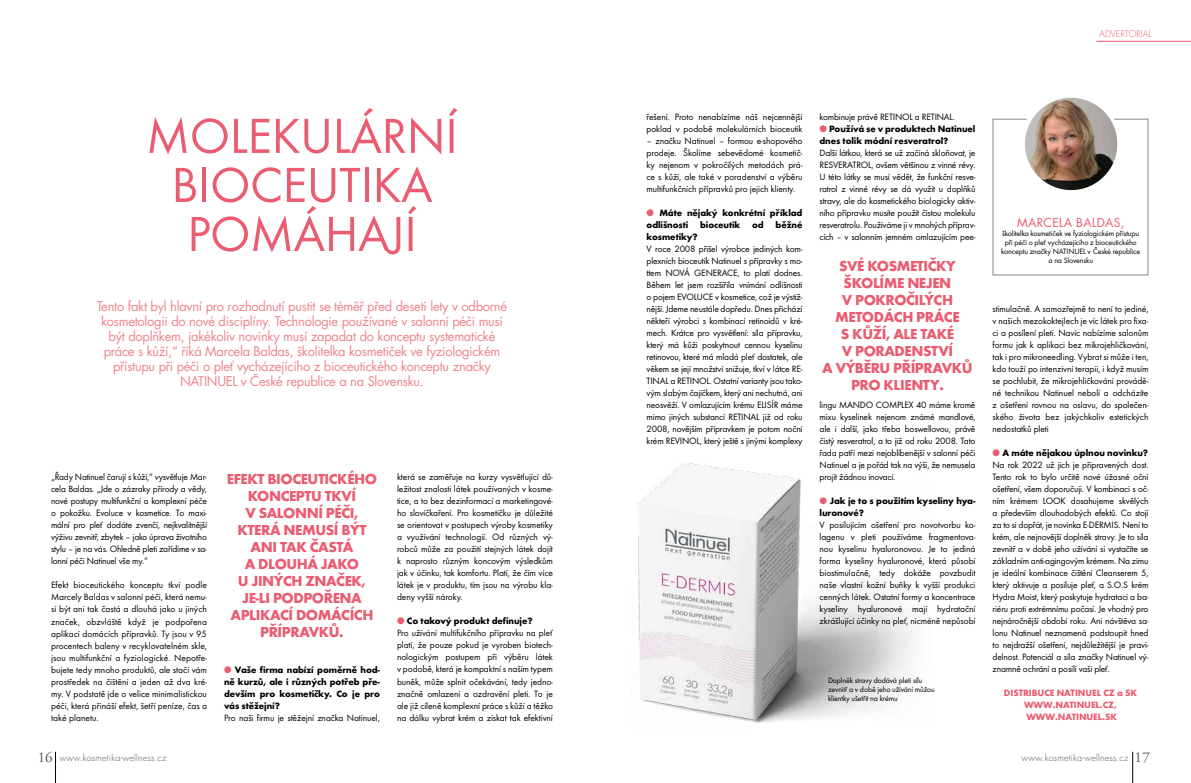
<style>
.page{position:relative;width:1191px;height:783px;background:#fff}
.page>*{position:absolute;margin:0;border:0;box-sizing:border-box;transform-origin:0 0}
.t1{font:51px/49px "Futura TCE";letter-spacing:-.01em;color:#ea5d71;text-align:center}
.t2{font:700 15px/17px "Futura TCE";letter-spacing:-.03em;color:#ea5d71;text-align:center}
.t3{font:13px/15px "Futura CE";letter-spacing:-.02em;color:#ef838c;text-align:center}
.t4{font:12px "Futura CE";letter-spacing:.02em;color:#ea5d71}
.t5{font:9.5px/12px "Futura TCE";letter-spacing:-.01em;color:#000;text-align:justify}
.t6{font:700 9.5px/12px "Futura TCE";letter-spacing:-.01em;color:#000;text-align:justify}
.t7{font:700 9.5px/12px "Futura TCE";letter-spacing:-.01em;color:#ea5d71;text-align:center}
.t8{font:300 9px "Futura CE";letter-spacing:.02em;color:#575756}
.t9{font:300 9px "Futura CE";color:#ea5d71}
.t10{font:8px/9px "Futura TCE";letter-spacing:-.02em;color:#000;text-align:center}
.s1{color:#ea5d71}
.s2{font-weight:700}
.s3{font-family:"Adobe Garamond Pro";font-weight:400;font-size:15px}
</style>
<div class="page">
<img style="left:637px;top:462px;width:275px;height:261px">
<hr style="left:1132px;top:751px;width:1px;height:31px;background:#000">
<hr style="left:55px;top:751px;width:1px;height:31px;background:#000">
<hr style="left:1096px;top:41px;width:95px;height:1px;background:#ea5d71">
<svg style="left:992px;top:118px;width:157px;height:158px"></svg>
<img style="left:1025px;top:98px;width:92px;height:92px;border-radius:46px">
<h1 class="t1" style="left:146px;top:111px;width:313px">MOLEKULÁRNÍ<br>BIOCEUTIKA<br>POMÁHAJÍ</h1>
<p class="t3" style="left:97px;top:299px;width:412px">Tento fakt byl hlavní pro rozhodnutí pustit se téměř před deseti lety v odborné kosmetologii do nové disciplíny. Technologie používané v salonní péči musí být doplňkem, jakékoliv novinky musí zapadat do konceptu systematické práce s kůží,“ říká Marcela Baldas, školitelka kosmetiček ve fyziologickém přístupu při péči o pleť vycházejícího z bioceutického konceptu značky NATINUEL v České republice a na Slovensku.</p>
<p class="t5" style="left:51px;top:471px;width:157px">„Řady Natinuel čarují s kůží,“ vysvětluje Mar&shy;cela Baldas. „Jde o zázraky přírody a vědy, nové postupy multifunkční a komplexní péče o pokožku. Evoluce v kosmetice. To maxi&shy;mální pro pleť dodáte zvenčí, nejkvalitnější výživu zevnitř, zbytek – jako úprava životního stylu – je na vás. Ohledně pleti zařídíme v sa&shy;lonní péči Natinuel vše my.“</p>
<p class="t5" style="left:51px;top:579px;width:157px">Efekt bioceutického konceptu tkví podle Marcely Baldas v salonní péči, která nemu&shy;sí být ani tak častá a dlouhá jako u jiných značek, obzvláště když je podpořena aplikací domácích přípravků. Ty jsou v 95 procentech baleny v recyklovatelném skle, jsou multifunkční a fyziologické. Nepotře&shy;bujete tedy mnoho produktů, ale stačí vám prostředek na čištění a jeden až dva kré&shy;my. V podstatě jde o velice minimalistickou péči, která přináší efekt, šetří peníze, čas a také planetu.</p>
<h2 class="t2" style="left:227px;top:470px;width:152px">EFEKT BIOCEUTICKÉHO<br>KONCEPTU TKVÍ<br>V SALONNÍ PÉČI,<br>KTERÁ NEMUSÍ BÝT<br>ANI TAK ČASTÁ<br>A DLOUHÁ JAKO<br>U JINÝCH ZNAČEK,<br>JE-LI PODPOŘENA<br>APLIKACÍ DOMÁCÍCH<br>PŘÍPRAVKŮ.</h2>
<p class="t6" style="left:224px;top:663px;width:157px"><span class="s1">●</span> Vaše firma nabízí poměrně hod&shy;ně kurzů, ale i různých potřeb pře&shy;devším pro kosmetičky. Co je pro vás stěžejní?</p>
<p class="t5" style="left:224px;top:711px;width:157px">Pro naši firmu je stěžejní značka Natinuel,</p>
<p class="t5" style="left:397px;top:471px;width:157px">která se zaměřuje na kurzy vysvětlující dů&shy;ležitost znalosti látek používaných v kosme&shy;tice, a to bez dezinformací a marketingové&shy;ho slovíčkaření. Pro kosmetičku je důležité se orientovat v postupech výroby kosmetiky a využívání technologií. Od různých vý&shy;robců může za použití stejných látek dojít k naprosto různým koncovým výsledkům jak v účinku, tak komfortu. Platí, že čím více látek je v produktu, tím jsou na výrobu kla&shy;deny vyšší nároky.</p>
<p class="t5" style="left:397px;top:615px;width:157px;text-align:left"><span class="s1">●</span> <span class="s2">Co takový produkt definuje?<br></span>Pro užívání multifukčního přípravku na pleť platí, že pouze pokud je vyroben biotech&shy;nologickým postupem při výběru látek v podobě, která je kompaktní s naším typem buněk, může splnit očekávání, tedy jedno&shy;značně omlazení a ozdravění pleti. To je ale již cíleně komplexní práce s kůží a těžko na dálku vybrat krém a získat tak efektivní</p>
<p class="t9" style="left:1099px;top:29px;width:54px">ADVERTORIAL</p>
<p class="t5" style="left:646px;top:111px;width:157px">řešení. Proto nenabízíme náš nejcennější poklad v podobě molekulárních bioceutik</p>
<p class="t5" style="left:646px;top:135px;width:157px">– značku Natinuel – formou e-shopového prodeje. Školíme sebevědomé kosmetič&shy;ky nejenom v pokročilých metodách prá&shy;ce s kůží, ale také v poradenství a výběru multifunkčních přípravků pro jejich klienty.</p>
<p class="t6" style="left:646px;top:207px;width:157px"><span class="s1">●</span> Máte nějaký konkrétní příklad odlišnosti bioceutik od běžné kosmetiky?</p>
<p class="t5" style="left:646px;top:243px;width:157px">V roce 2008 přišel výrobce jediných kom&shy;plexních bioceutik Natinuel s přípravky s mo&shy;ttem NOVÁ GENERACE, to platí dodnes.<br>Během let jsem rozšířila vnímání odlišnosti o pojem EVOLUCE v kosmetice, což je výstiž&shy;nější. Jdeme neustále dopředu. Dnes přichází někteří výrobci s kombinací retinoidů v kré&shy;mech. Krátce pro vysvětlení: síla přípravku, který má kůži poskytnout cennou kyselinu retinovou, které má mladá pleť dostatek, ale věkem se její množství snižuje, tkví v látce RE-TINAL a RETINOL. Ostatní varianty jsou tako&shy;vým slabým čajíčkem, který ani nechutná, ani neosvěží. V omlazujícím krému ELISÍR máme mimo jiných substancí RETINAL již od roku 2008, novějším přípravkem je potom noční krém REVINOL, který ještě s jinými komplexy</p>
<p class="t5" style="left:819px;top:111px;width:137px">kombinuje právě RETINOL a RETINAL.</p>
<p class="t6" style="left:819px;top:123px;width:157px"><span class="s1">●</span> Používá se v produktech Natinuel dnes tolik módní resveratrol?</p>
<p class="t5" style="left:819px;top:147px;width:157px">Další látkou, která se už začíná skloňovat, je RESVERATROL, ovšem většinou z vinné révy.<br>U této látky se musí vědět, že funkční resve&shy;ratrol z vinné révy se dá využít u doplňků stravy, ale do kosmetického biologicky aktiv&shy;ního přípravku musíte použít čistou molekulu resveratrolu. Používáme ji v mnohých příprav&shy;cích – v salonním jemném omlazujícím pee-</p>
<h2 class="t2" style="left:822px;top:257px;width:152px">SVÉ KOSMETIČKY<br>ŠKOLÍME NEJEN<br>V POKROČILÝCH<br>METODÁCH PRÁCE<br>S KŮŽÍ, ALE TAKÉ<br>V PORADENSTVÍ<br>A VÝBĚRU PŘÍPRAVKŮ<br>PRO KLIENTY.</h2>
<p class="t5" style="left:819px;top:399px;width:157px">lingu MANDO COMPLEX 40 máme kromě mixu kyselinek nejenom známé mandlové, ale i další, jako třeba boswellovou, právě čistý resveratrol, a to již od roku 2008. Tato řada patří mezi nejoblíbenější v salonní péči Natinuel a je pořád tak na výši, že nemusela projít žádnou inovací.</p>
<p class="t6" style="left:819px;top:495px;width:157px"><span class="s1">●</span> Jak je to s použitím kyseliny hya&shy;luronové?</p>
<p class="t5" style="left:819px;top:519px;width:157px">V posilujícím ošetření pro novotvorbu ko&shy;lagenu v pleti používáme fragmentova&shy;nou kyselinu hyaluronovou. Je to jediná forma kyseliny hyaluronové, která působí biostimulačně, tedy dokáže povzbudit naše vlastní kožní buňky k vyšší produkci cenných látek. Ostatní formy a koncentrace kyseliny hyaluronové mají hydratační zkrášlující účinky na pleť, nicméně nepůsobí</p>
<p class="t10" style="left:828px;top:675px;width:108px;text-align:left">Doplněk stravy dodává pleti sílu zevnitř a v době jeho užívání můžou klientky ušetřit na krému</p>
<p class="t4" style="left:1017px;top:215px;width:109px">MARCELA BALDAS,</p>
<p class="t10" style="left:1001px;top:228px;width:141px">školitelka kosmetiček ve fyziologickém přístupu při péči o pleť vycházejícího z bioceutického konceptu značky NATINUEL v České republice a na Slovensku</p>
<p class="t5" style="left:992px;top:303px;width:157px">stimulačně. A samozřejmě to není to jediné, v našich mezokoktejlech je víc látek pro fixa&shy;ci a posílení pleti. Navíc nabízíme salonům formu jak k aplikaci bez mikrojehličkování, tak i pro mikroneedling. Vybrat si může i ten, kdo touží po intenzivní terapii, i když musím se pochlubit, že mikrojehličkování provádě&shy;né technikou Natinuel nebolí a odcházíte z ošetření rovnou na oslavu, do společen&shy;ského života bez jakýchkoliv estetických nedostatků pleti</p>
<p class="t5" style="left:992px;top:447px;width:157px"><span class="s1">●</span> <span class="s2">A máte nějakou úplnou novinku?<br></span>Na rok 2022 už jich je připravených dost.<br>Tento rok to bylo určitě nové úžasné oční ošetření, všem doporučuji. V kombinaci s oč&shy;ním krémem LOOK dosahujeme skvělých a především dlouhodobých efektů. Co stojí za to si dopřát, je novinka E-DERMIS. Není to krém, ale nejnovější doplněk stravy. Je to síla zevnitř a v době jeho užívání si vystačíte se základním anti-agingovým krémem. Na zimu je ideální kombinace čištění Cleanserem 5, který aktivuje a posiluje pleť, a S.O.S krém Hydra Moist, který poskytuje hydrataci a ba&shy;riéru proti extrémnímu počasí. Je vhodný pro nejnáročnější období roku. Ani návštěva sa&shy;lonu Natinuel neznamená podstoupit hned to nejdražší ošetření, nejdůležitější je pravi&shy;delnost. Potenciál a síla značky Natinuel vý&shy;znamně ochrání a posílí vaši pleť.</p>
<p class="t7" style="left:1004px;top:687px;width:135px">DISTRIBUCE NATINUEL CZ a SK<br>WWW.NATINUEL.CZ,<br>WWW.NATINUEL.SK</p>
<p class="t8" style="left:38px;top:752px;width:130px"><span class="s3">16</span> www.kosmetika-wellness.cz</p>
<p class="t8" style="left:1021px;top:752px;width:130px">www.kosmetika-wellness.cz <span class="s3">17</span></p>
</div>
